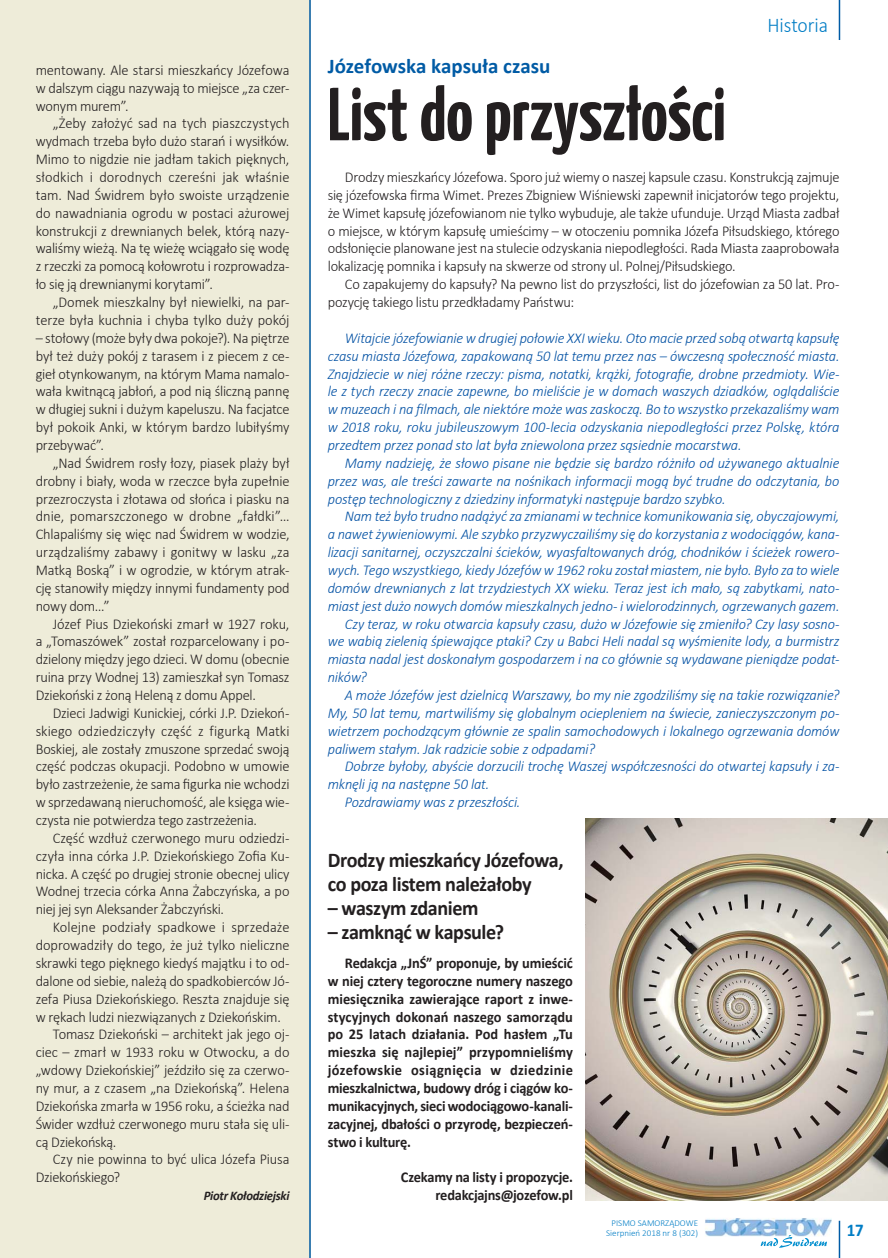
<style>
.page{position:relative;width:888px;height:1258px;background:#fff}
.page>*{position:absolute;margin:0;border:0;box-sizing:border-box;transform-origin:0 0}
.t1{font:700 75px "Yanone Kaffeesatz";letter-spacing:-.005em;color:#231f20}
.t2{font:700 21px/24px "Calibri";letter-spacing:-.02em;color:#231f20;scale:.96 1}
.t3{font:700 21px "Calibri";color:#005ba5}
.t4{font:300 21px "Calibri";letter-spacing:-.015em;color:#007dc5;scale:.94 1}
.t5{font:700 18px "Calibri";color:#007dc5;scale:.94 1}
.t6{font:300 15px/17.9px "Calibri";letter-spacing:-.015em;color:#231f20;text-align:justify;scale:.96 1}
.t7{font:italic 300 15px/17.9px "Calibri";letter-spacing:-.01em;color:#0050a3;text-align:justify;scale:.96 1}
.t8{font:700 15px/17.9px "Calibri";letter-spacing:-.015em;color:#231f20;text-align:justify;scale:.96 1}
.t9{font:300 15px "Calibri";letter-spacing:.005em;color:#231f20;scale:.96 1}
.t10{font:italic 700 13.2px "Calibri";letter-spacing:-.02em;color:#231f20;scale:.96 1}
.t11{font:300 9px/9.4px "Calibri";color:#007dc5;text-align:center}
</style>
<div class="page">
<div style="left:0;top:0;width:311px;height:1258px;background:#eeecd9"></div>
<img style="left:705px;top:1218px;width:127px;height:18px">
<svg style="left:761px;top:1235px;width:66px;height:13px"></svg>
<hr style="left:839px;top:1221px;width:1px;height:37px;background:#005ba5">
<hr style="left:309px;top:0;width:2px;height:1258px;background:#005ba5">
<img style="left:586px;top:818px;width:302px;height:383px">
<hr style="left:839px;top:0;width:1px;height:40px;background:#005ba5">
<p class="t6" style="left:36px;top:62px;width:266px">mentowany. Ale starsi mieszkańcy Józefowa w dalszym ciągu nazywają to miejsce „za czer&shy;wonym murem”.</p>
<p class="t6" style="left:36px;top:116px;width:266px;text-indent:17px">„Żeby założyć sad na tych piaszczystych wydmach trzeba było dużo starań i wysiłków.<br>Mimo to nigdzie nie jadłam takich pięknych, słodkich i dorodnych czereśni jak właśnie tam. Nad Świdrem było swoiste urządzenie do nawadniania ogrodu w postaci ażurowej konstrukcji z drewnianych belek, którą nazy&shy;waliśmy wieżą. Na tę wieżę wciągało się wodę z rzeczki za pomocą kołowrotu i rozprowadza&shy;ło się ją drewnianymi korytami”.</p>
<p class="t6" style="left:36px;top:294px;width:266px;text-align:right">„Domek mieszkalny był niewielki, na par&shy;terze była kuchnia i chyba tylko duży pokój</p>
<p class="t6" style="left:36px;top:330px;width:266px">– stołowy (może były dwa pokoje?). Na piętrze był też duży pokój z tarasem i z piecem z ce&shy;gieł otynkowanym, na którym Mama namalo&shy;wała kwitnącą jabłoń, a pod nią śliczną pannę w długiej sukni i dużym kapeluszu. Na facjatce był pokoik Anki, w którym bardzo lubiłyśmy przebywać”.</p>
<p class="t6" style="left:36px;top:455px;width:266px;text-indent:17px">„Nad Świdrem rosły łozy, piasek plaży był drobny i biały, woda w rzeczce była zupełnie przezroczysta i złotawa od słońca i piasku na dnie, pomarszczonego w drobne „fałdki”… Chlapaliśmy się więc nad Świdrem w wodzie, urządzaliśmy zabawy i gonitwy w lasku „za Matką Boską” i w ogrodzie, w którym atrak&shy;cję stanowiły między innymi fundamenty pod nowy dom…”</p>
<p class="t6" style="left:36px;top:616px;width:266px;text-indent:17px">Józef Pius Dziekoński zmarł w 1927 roku, a „Tomaszówek” został rozparcelowany i po&shy;dzielony między jego dzieci. W domu (obecnie ruina przy Wodnej 13) zamieszkał syn Tomasz Dziekoński z żoną Heleną z domu Appel.</p>
<p class="t6" style="left:36px;top:705px;width:266px;text-indent:17px">Dzieci Jadwigi Kunickiej, córki J.P. Dziekoń&shy;skiego odziedziczyły część z figurką Matki Boskiej, ale zostały zmuszone sprzedać swoją część podczas okupacji. Podobno w umowie było zastrzeżenie, że sama figurka nie wchodzi w sprzedawaną nieruchomość, ale księga wie&shy;czysta nie potwierdza tego zastrzeżenia.</p>
<p class="t6" style="left:36px;top:830px;width:266px;text-indent:17px">Część wzdłuż czerwonego muru odziedzi&shy;czyła inna córka J.P. Dziekońskiego Zofia Ku&shy;nicka. A część po drugiej stronie obecnej ulicy Wodnej trzecia córka Anna Żabczyńska, a po niej jej syn Aleksander Żabczyński.</p>
<p class="t9" style="left:53px;top:921px;width:248px">Kolejne podziały spadkowe i sprzedaże</p>
<p class="t6" style="left:36px;top:937px;width:266px">doprowadziły do tego, że już tylko nieliczne</p>
<p class="t6" style="left:36px;top:955px;width:266px">skrawki tego pięknego kiedyś majątku i to od-</p>
<p class="t6" style="left:36px;top:973px;width:266px">dalone od siebie, należą do spadkobierców Jó-</p>
<p class="t6" style="left:36px;top:991px;width:266px">zefa Piusa Dziekońskiego. Reszta znajduje się</p>
<p class="t6" style="left:36px;top:1009px;width:257px">w rękach ludzi niezwiązanych z Dziekońskim.</p>
<p class="t6" style="left:53px;top:1027px;width:248px">Tomasz Dziekoński – architekt jak jego oj-</p>
<p class="t6" style="left:36px;top:1044px;width:266px">ciec – zmarł w 1933 roku w Otwocku, a do</p>
<p class="t6" style="left:36px;top:1062px;width:266px">„wdowy Dziekońskiej” jeździło się za czerwo-</p>
<p class="t6" style="left:36px;top:1080px;width:266px">ny mur, a z czasem „na Dziekońską”. Helena</p>
<p class="t6" style="left:36px;top:1098px;width:266px">Dziekońska zmarła w 1956 roku, a ścieżka nad</p>
<p class="t6" style="left:36px;top:1116px;width:266px">Świder wzdłuż czerwonego muru stała się uli-</p>
<p class="t6" style="left:36px;top:1134px;width:86px">cą Dziekońską.</p>
<p class="t6" style="left:53px;top:1152px;width:248px">Czy nie powinna to być ulica Józefa Piusa</p>
<p class="t6" style="left:36px;top:1169px;width:90px">Dziekońskiego?</p>
<p class="t10" style="left:204px;top:1190px;width:91px">Piotr Kołodziejski</p>
<h2 class="t4" style="left:768px;top:16px;width:66px">Historia</h2>
<h2 class="t3" style="left:328px;top:57px;width:224px">Józefowska kapsuła czasu</h2>
<h1 class="t1" style="left:328px;top:78px;width:400px">List do przyszłości</h1>
<p class="t6" style="left:328px;top:169px;width:535px;text-indent:17px">Drodzy mieszkańcy Józefowa. Sporo już wiemy o naszej kapsule czasu. Konstrukcją zajmuje się józefowska firma Wimet. Prezes Zbigniew Wiśniewski zapewnił inicjatorów tego projektu, że Wimet kapsułę józefowianom nie tylko wybuduje, ale także ufunduje. Urząd Miasta zadbał o miejsce, w którym kapsułę umieścimy – w otoczeniu pomnika Józefa Piłsudskiego, którego odsłonięcie planowane jest na stulecie odzyskania niepodległości. Rada Miasta zaaprobowała lokalizację pomnika i kapsuły na skwerze od strony ul. Polnej/Piłsudskiego.</p>
<p class="t6" style="left:328px;top:276px;width:534px;text-indent:17px">Co zapakujemy do kapsuły? Na pewno list do przyszłości, list do józefowian za 50 lat. Pro&shy;pozycję takiego listu przedkładamy Państwu:</p>
<p class="t7" style="left:328px;top:330px;width:535px;text-indent:17px">Witajcie józefowianie w drugiej połowie XXI wieku. Oto macie przed sobą otwartą kapsułę czasu miasta Józefowa, zapakowaną 50 lat temu przez nas – ówczesną społeczność miasta.<br>Znajdziecie w niej różne rzeczy: pisma, notatki, krążki, fotografie, drobne przedmioty. Wie&shy;le z tych rzeczy znacie zapewne, bo mieliście je w domach waszych dziadków, oglądaliście w muzeach i na filmach, ale niektóre może was zaskoczą. Bo to wszystko przekazaliśmy wam w 2018 roku, roku jubileuszowym 100-lecia odzyskania niepodległości przez Polskę, która przedtem przez ponad sto lat była zniewolona przez sąsiednie mocarstwa.</p>
<p class="t7" style="left:328px;top:455px;width:535px;text-indent:17px">Mamy nadzieję, że słowo pisane nie będzie się bardzo różniło od używanego aktualnie przez was, ale treści zawarte na nośnikach informacji mogą być trudne do odczytania, bo postęp technologiczny z dziedziny informatyki następuje bardzo szybko.</p>
<p class="t7" style="left:345px;top:509px;width:517px">Nam też było trudno nadążyć za zmianami w technice komunikowania się, obyczajowymi,</p>
<p class="t7" style="left:328px;top:527px;width:535px">a nawet żywieniowymi. Ale szybko przyzwyczailiśmy się do korzystania z wodociągów, kana-</p>
<p class="t7" style="left:328px;top:544px;width:535px">lizacji sanitarnej, oczyszczalni ścieków, wyasfaltowanych dróg, chodników i ścieżek rowero-</p>
<p class="t7" style="left:328px;top:562px;width:535px">wych. Tego wszystkiego, kiedy Józefów w 1962 roku został miastem, nie było. Było za to wiele</p>
<p class="t7" style="left:328px;top:580px;width:535px">domów drewnianych z lat trzydziestych XX wieku. Teraz jest ich mało, są zabytkami, nato-</p>
<p class="t7" style="left:328px;top:598px;width:535px">miast jest dużo nowych domów mieszkalnych jedno- i wielorodzinnych, ogrzewanych gazem.</p>
<p class="t7" style="left:345px;top:616px;width:517px">Czy teraz, w roku otwarcia kapsuły czasu, dużo w Józefowie się zmieniło? Czy lasy sosno-</p>
<p class="t7" style="left:328px;top:634px;width:535px">we wabią zielenią śpiewające ptaki? Czy u Babci Heli nadal są wyśmienite lody, a burmistrz</p>
<p class="t7" style="left:328px;top:652px;width:535px">miasta nadal jest doskonałym gospodarzem i na co głównie są wydawane pieniądze podat-</p>
<p class="t7" style="left:328px;top:669px;width:42px">ników?</p>
<p class="t7" style="left:345px;top:687px;width:517px">A może Józefów jest dzielnicą Warszawy, bo my nie zgodziliśmy się na takie rozwiązanie?</p>
<p class="t7" style="left:328px;top:705px;width:535px">My, 50 lat temu, martwiliśmy się globalnym ociepleniem na świecie, zanieczyszczonym po-</p>
<p class="t7" style="left:328px;top:723px;width:534px">wietrzem pochodzącym głównie ze spalin samochodowych i lokalnego ogrzewania domów</p>
<p class="t7" style="left:328px;top:741px;width:280px">paliwem stałym. Jak radzicie sobie z odpadami?</p>
<p class="t7" style="left:345px;top:759px;width:517px">Dobrze byłoby, abyście dorzucili trochę Waszej współczesności do otwartej kapsuły i za-</p>
<p class="t7" style="left:328px;top:777px;width:170px">mknęli ją na następne 50 lat.</p>
<p class="t7" style="left:345px;top:794px;width:185px">Pozdrawiamy was z przeszłości.</p>
<h2 class="t2" style="left:328px;top:849px;width:247px">Drodzy mieszkańcy Józefowa, co poza listem należałoby</h2>
<h2 class="t2" style="left:328px;top:897px;width:158px">– waszym zdaniem</h2>
<h2 class="t2" style="left:328px;top:921px;width:185px">– zamknąć w kapsule?</h2>
<p class="t8" style="left:328px;top:955px;width:257px;text-indent:17px">Redakcja „JnŚ” proponuje, by umieścić w niej cztery tegoroczne numery naszego miesięcznika zawierające raport z inwe&shy;stycyjnych dokonań naszego samorządu po 25 latach działania. Pod hasłem „Tu mieszka się najlepiej” przypomnieliśmy józefowskie osiągnięcia w dziedzinie mieszkalnictwa, budowy dróg i ciągów ko&shy;munikacyjnych, sieci wodociągowo-kanali&shy;zacyjnej, dbałości o przyrodę, bezpieczeń&shy;stwo i kulturę.</p>
<p class="t8" style="left:401px;top:1169px;width:181px;text-align:right">Czekamy na listy i propozycje. redakcjajns@jozefow.pl</p>
<p class="t11" style="left:606px;top:1219px;width:93px">PISMO SAMORZĄDOWE<br>Sierpnień 2018 nr 8 (302)</p>
<p class="t5" style="left:847px;top:1222px;width:19px">17</p>
</div>
